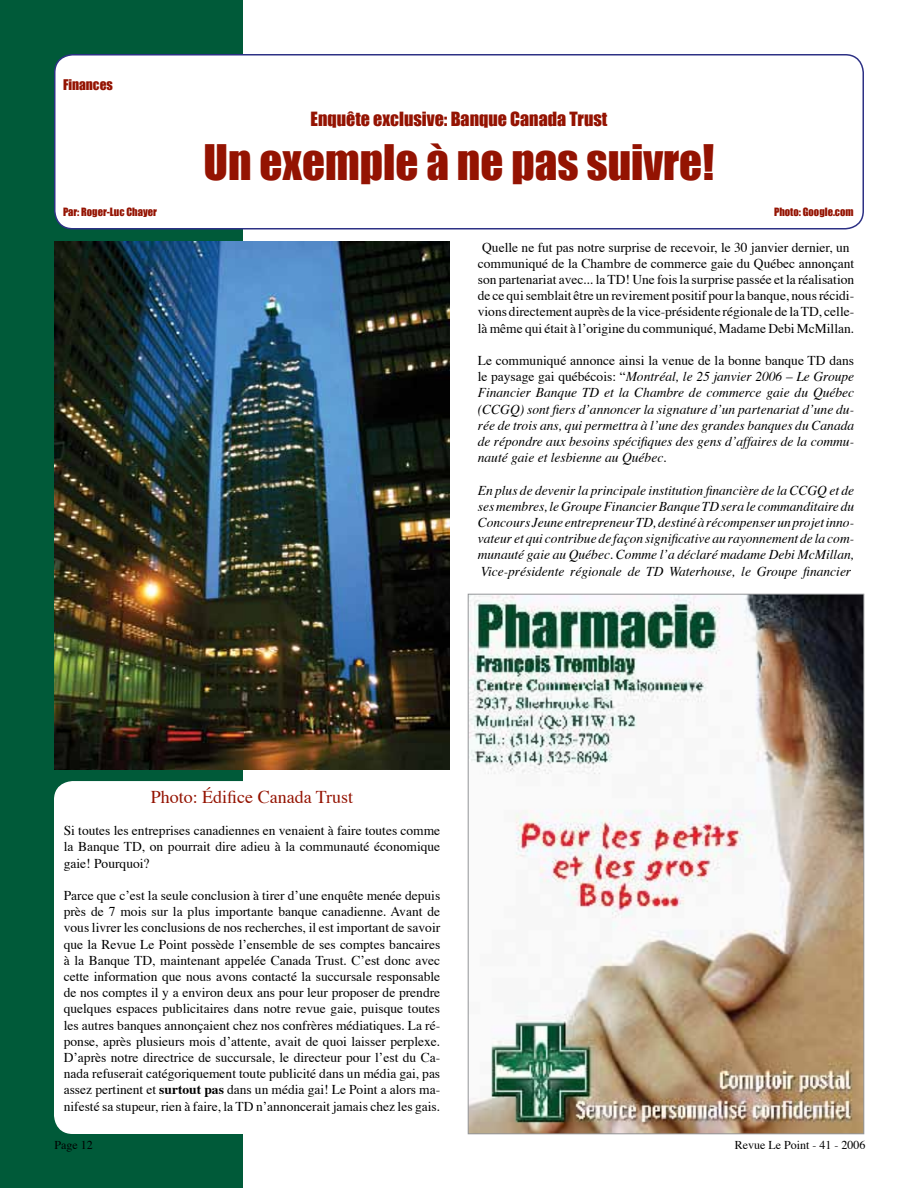
<style>
.page{position:relative;width:918px;height:1188px;background:#fff}
.page>*{position:absolute;margin:0;border:0;box-sizing:border-box;transform-origin:0 0}
.t1{font:45px "Impact";color:#941302}
.t2{font:18px "Impact";color:#941302}
.t3{font:18px "Times";color:#941302}
.t4{font:13.5px/16.2px "Times";color:#000;text-align:justify}
.t5{font:italic 13.5px/16.2px "Times";color:#000;text-align:justify}
.t6{font:13.5px "Impact";color:#941302}
.t7{font:12px "Times";color:#000}
.t8{font:10.5px "Impact";color:#941302}
.s1{font-style:normal}
.s2{font-weight:700}
</style>
<div class="page">
<div style="left:0;top:0;width:243px;height:1188px;background:#005a39"></div>
<div style="left:55px;top:55px;width:808px;height:174px;background:#fff;border-radius:18px"></div>
<div style="left:54px;top:54px;width:810px;height:176px;border:2px solid #2d3185;border-radius:18px"></div>
<img style="left:470px;top:596px;width:392px;height:536px">
<div style="left:55px;top:782px;width:394px;height:351px;background:#fff;border-radius:18px"></div>
<div style="left:54px;top:781px;width:396px;height:353px;border:2px solid #fff;border-radius:18px"></div>
<img style="left:54px;top:241px;width:396px;height:528px">
<div style="left:468px;top:233px;width:396px;height:353px;border:2px solid #fff;border-radius:18px"></div>
<p class="t6" style="left:63px;top:74px;width:51px">Finances</p>
<h2 class="t2" style="left:311px;top:105px;width:298px">Enquête exclusive: Banque Canada Trust</h2>
<h1 class="t1" style="left:203px;top:127px;width:513px">Un exemple à ne pas suivre!</h1>
<p class="t8" style="left:63px;top:204px;width:95px">Par: Roger-Luc Chayer</p>
<p class="t8" style="left:774px;top:204px;width:81px">Photo: Google.com</p>
<p class="t4" style="left:478px;top:240px;width:378px;text-align:center">Quelle ne fut pas notre surprise de recevoir, le 30 janvier dernier, un communiqué de la Chambre de commerce gaie du Québec annonçant son partenariat avec... la TD! Une fois la surprise passée et la réalisation de ce qui semblait être un revirement positif pour la banque, nous récidi&shy;vions directement auprès de la vice-présidente régionale de la TD, celle&shy;là même qui était à l’origine du communiqué, Madame Debi McMillan.</p>
<p class="t5" style="left:478px;top:353px;width:378px"><span class="s1">Le communiqué annonce ainsi la venue de la bonne banque TD dans le paysage gai québécois: “</span>Montréal, le 25 janvier 2006 – Le Groupe Financier Banque TD et la Chambre de commerce gaie du Québec (CCGQ) sont fiers d’annoncer la signature d’un partenariat d’une du&shy;rée de trois ans, qui permettra à l’une des grandes banques du Canada de répondre aux besoins spécifiques des gens d’affaires de la commu&shy;nauté gaie et lesbienne au Québec.</p>
<p class="t5" style="left:478px;top:483px;width:378px">En plus de devenir la principale institution financière de la CCGQ et de ses membres, le Groupe Financier Banque TD sera le commanditaire du Concours Jeune entrepreneur TD, destiné à récompenser un projet inno&shy;vateur et qui contribue de façon significative au rayonnement de la com&shy;munauté gaie au Québec. Comme l’a déclaré madame Debi McMillan, Vice-présidente régionale de TD Waterhouse, le Groupe financier</p>
<h2 class="t3" style="left:151px;top:785px;width:204px">Photo: Édifice Canada Trust</h2>
<p class="t4" style="left:64px;top:823px;width:378px">Si toutes les entreprises canadiennes en venaient à faire toutes comme la Banque TD, on pourrait dire adieu à la communauté économique gaie! Pourquoi?</p>
<p class="t4" style="left:64px;top:888px;width:378px">Parce que c’est la seule conclusion à tirer d’une enquête menée depuis près de 7 mois sur la plus importante banque canadienne. Avant de vous livrer les conclusions de nos recherches, il est important de savoir que la Revue Le Point possède l’ensemble de ses comptes bancaires à la Banque TD, maintenant appelée Canada Trust. C’est donc avec cette information que nous avons contacté la succursale responsable de nos comptes il y a environ deux ans pour leur proposer de prendre quelques espaces publicitaires dans notre revue gaie, puisque toutes les autres banques annonçaient chez nos confrères médiatiques. La ré&shy;ponse, après plusieurs mois d’attente, avait de quoi laisser perplexe.<br>D’après notre directrice de succursale, le directeur pour l’est du Ca&shy;nada refuserait catégoriquement toute publicité dans un média gai, pas assez pertinent et <span class="s2">surtout pas</span> dans un média gai! Le Point a alors ma&shy;nifesté sa stupeur, rien à faire, la TD n’annoncerait jamais chez les gais.</p>
<p class="t7" style="left:55px;top:1138px;width:40px">Page 12</p>
<p class="t7" style="left:735px;top:1137px;width:132px">Revue Le Point - 41 - 2006</p>
</div>
